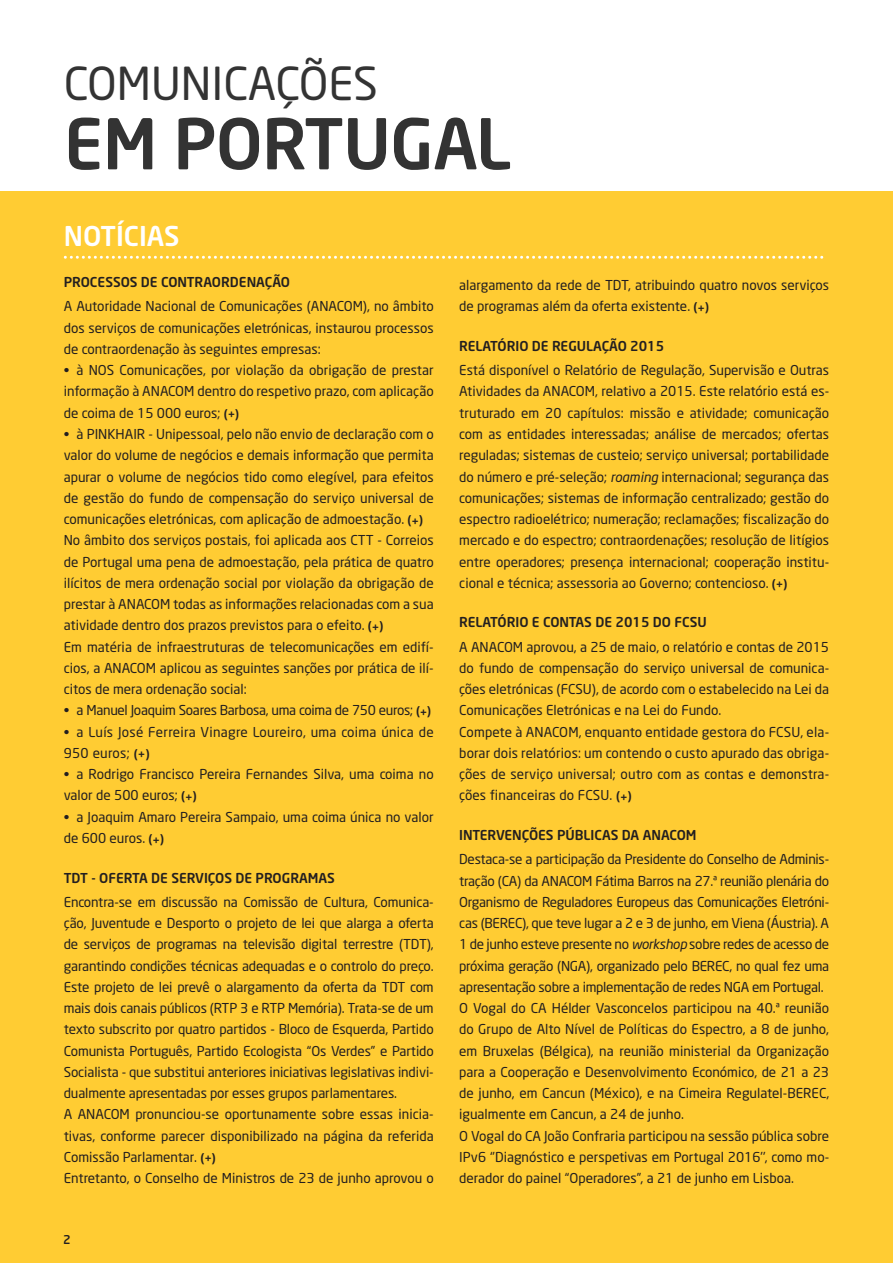
<style>
.page{position:relative;width:893px;height:1263px;background:#fff}
.page>*{position:absolute;margin:0;border:0;box-sizing:border-box;transform-origin:0 0}
.t1{font:500 69px "Neo Sans";letter-spacing:-.01em;color:#333}
.t2{font:45px "Neo Sans";color:#333}
.t3{font:500 27px "Neo Sans";color:#fff}
.t4{font:13.5px/21.3px "Neo Sans";color:#231f20}
.t5{font:13.5px/21.3px "Neo Sans";letter-spacing:-.02em;color:#231f20}
.t6{font:500 13.5px "Neo Sans";color:#231f20}
.t7{font:13.5px/21.3px "Neo Sans";letter-spacing:.02em;color:#231f20}
.t8{font:500 12px "Neo Sans";color:#231f20}
.s1{font-weight:500;font-size:12px}
.s2{font-style:italic}
</style>
<div class="page">
<div style="left:0;top:191px;width:893px;height:1072px;background:#fc3"></div>
<svg style="left:65px;top:256px;width:759px;height:3px"></svg>
<h2 class="t2" style="left:64px;top:56px;width:316px">COMUNICAÇÕES</h2>
<h1 class="t1" style="left:64px;top:100px;width:449px">EM PORTUGAL</h1>
<h3 class="t3" style="left:64px;top:219px;width:117px">NOTÍCIAS</h3>
<p class="t6" style="left:64px;top:274px;width:228px">PROCESSOS DE CONTRAORDENAÇÃO</p>
<p class="t4" style="left:64px;top:296px;width:371px;text-align:justify">A Autoridade Nacional de Comunicações (ANACOM), no âmbito dos serviços de comunicações eletrónicas, instaurou processos de contraordenação às seguintes empresas:</p>
<p class="t4" style="left:64px;top:359px;width:371px;text-align:justify">• à NOS Comunicações, por violação da obrigação de prestar informação à ANACOM dentro do respetivo prazo, com aplicação de coima de 15 000 euros; <span class="s1">(</span><sub>+</sub><span class="s1">)</span></p>
<p class="t4" style="left:64px;top:423px;width:371px">• à PINKHAIR - Unipessoal, pelo não envio de declaração com o valor do volume de negócios e demais informação que permita apurar o volume de negócios tido como elegível, para efeitos de gestão do fundo de compensação do serviço universal de comunicações eletrónicas, com aplicação de admoestação. <span class="s1">(</span><sub>+</sub><span class="s1">)<br></span>No âmbito dos serviços postais, foi aplicada aos CTT - Correios de Portugal uma pena de admoestação, pela prática de quatro ilícitos de mera ordenação social por violação da obrigação de prestar à ANACOM todas as informações relacionadas com a sua atividade dentro dos prazos previstos para o efeito. <span class="s1">(</span><sub>+</sub><span class="s1">)<br></span>Em matéria de infraestruturas de telecomunicações em edifí&shy;cios, a ANACOM aplicou as seguintes sanções por prática de ilí&shy;citos de mera ordenação social:</p>
<p class="t5" style="left:64px;top:700px;width:369px">• a Manuel Joaquim Soares Barbosa, uma coima de 750 euros; <span class="s1">(</span><sub>+</sub><span class="s1">)</span></p>
<p class="t7" style="left:64px;top:721px;width:371px">• a Luís José Ferreira Vinagre Loureiro, uma coima única de<br>950 euros; <span class="s1">(</span><sub>+</sub><span class="s1">)</span></p>
<p class="t4" style="left:64px;top:763px;width:371px">• a Rodrigo Francisco Pereira Fernandes Silva, uma coima no valor de 500 euros; <span class="s1">(</span><sub>+</sub><span class="s1">)</span></p>
<p class="t4" style="left:64px;top:806px;width:371px">• a Joaquim Amaro Pereira Sampaio, uma coima única no valor de 600 euros. <span class="s1">(</span><sub>+</sub><span class="s1">)</span></p>
<p class="t6" style="left:64px;top:869px;width:273px">TDT - OFERTA DE SERVIÇOS DE PROGRAMAS</p>
<p class="t4" style="left:64px;top:891px;width:371px">Encontra-se em discussão na Comissão de Cultura, Comunica&shy;ção, Juventude e Desporto o projeto de lei que alarga a oferta de serviços de programas na televisão digital terrestre (TDT), garantindo condições técnicas adequadas e o controlo do preço.<br>Este projeto de lei prevê o alargamento da oferta da TDT com mais dois canais públicos (RTP 3 e RTP Memória). Trata-se de um texto subscrito por quatro partidos - Bloco de Esquerda, Partido Comunista Português, Partido Ecologista “Os Verdes” e Partido Socialista - que substitui anteriores iniciativas legislativas indivi&shy;dualmente apresentadas por esses grupos parlamentares.<br>A ANACOM pronunciou-se oportunamente sobre essas inicia&shy;tivas, conforme parecer disponibilizado na página da referida Comissão Parlamentar. <span class="s1">(</span><sub>+</sub><span class="s1">)<br></span>Entretanto, o Conselho de Ministros de 23 de junho aprovou o</p>
<p class="t8" style="left:63px;top:1232px;width:9px">2</p>
<p class="t4" style="left:459px;top:274px;width:371px">alargamento da rede de TDT, atribuindo quatro novos serviços de programas além da oferta existente. <span class="s1">(</span><sub>+</sub><span class="s1">)</span></p>
<p class="t6" style="left:459px;top:337px;width:207px">RELATÓRIO DE REGULAÇÃO 2015</p>
<p class="t4" style="left:459px;top:359px;width:371px;text-align:justify">Está disponível o Relatório de Regulação, Supervisão e Outras Atividades da ANACOM, relativo a 2015. Este relatório está es&shy;truturado em 20 capítulos: missão e atividade; comunicação com as entidades interessadas; análise de mercados; ofertas reguladas; sistemas de custeio; serviço universal; portabilidade do número e pré-seleção; <span class="s2">roaming</span> internacional; segurança das comunicações; sistemas de informação centralizado; gestão do espectro radioelétrico; numeração; reclamações; fiscalização do mercado e do espectro; contraordenações; resolução de litígios entre operadores; presença internacional; cooperação institu&shy;cional e técnica; assessoria ao Governo; contencioso. <span class="s1">(</span><sub>+</sub><span class="s1">)</span></p>
<p class="t6" style="left:459px;top:614px;width:249px">RELATÓRIO E CONTAS DE 2015 DO FCSU</p>
<p class="t4" style="left:459px;top:636px;width:371px">A ANACOM aprovou, a 25 de maio, o relatório e contas de 2015 do fundo de compensação do serviço universal de comunica&shy;ções eletrónicas (FCSU), de acordo com o estabelecido na Lei da Comunicações Eletrónicas e na Lei do Fundo.<br>Compete à ANACOM, enquanto entidade gestora do FCSU, ela&shy;borar dois relatórios: um contendo o custo apurado das obriga&shy;ções de serviço universal; outro com as contas e demonstra&shy;ções financeiras do FCSU. <span class="s1">(</span><sub>+</sub><span class="s1">)</span></p>
<p class="t6" style="left:459px;top:826px;width:239px">INTERVENÇÕES PÚBLICAS DA ANACOM</p>
<p class="t5" style="left:459px;top:848px;width:371px">Destaca-se a participação da Presidente do Conselho de Adminis&shy;tração (CA) da ANACOM Fátima Barros na 27.ª reunião plenária do Organismo de Reguladores Europeus das Comunicações Eletróni&shy;cas (BEREC), que teve lugar a 2 e 3 de junho, em Viena (Áustria). A 1 de junho esteve presente no <span class="s2">workshop</span> sobre redes de acesso de próxima geração (NGA), organizado pelo BEREC, no qual fez uma apresentação sobre a implementação de redes NGA em Portugal.<br>O Vogal do CA Hélder Vasconcelos participou na 40.ª reunião do Grupo de Alto Nível de Políticas do Espectro, a 8 de junho, em Bruxelas (Bélgica), na reunião ministerial da Organização para a Cooperação e Desenvolvimento Económico, de 21 a 23 de junho, em Cancun (México), e na Cimeira Regulatel-BEREC, igualmente em Cancun, a 24 de junho.<br>O Vogal do CA João Confraria participou na sessão pública sobre IPv6 ‘’Diagnóstico e perspetivas em Portugal 2016’’, como mo&shy;derador do painel “Operadores”, a 21 de junho em Lisboa.</p>
</div>
